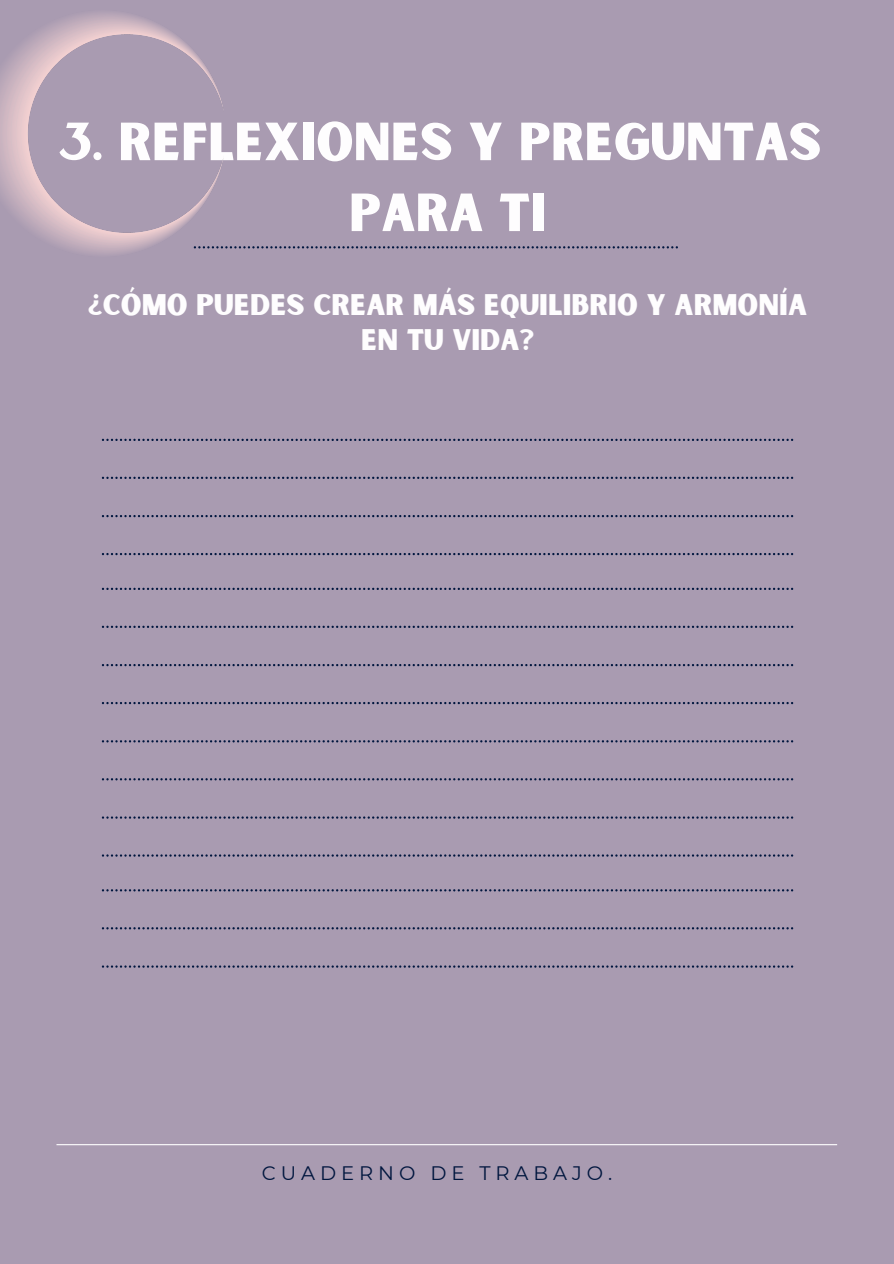
<style>
.page{position:relative;width:894px;height:1264px;background:#fff}
.page>*{position:absolute;margin:0;border:0;box-sizing:border-box;transform-origin:0 0}
.t1{font:51.15px/70.8px "Sunborn Sans One";color:#fefdfe;text-align:center}
.t2{font:28.5px/34.8px "Sunborn Sans One";color:#fefdfe;text-align:center}
.t3{font:19.5px "Montserrat";letter-spacing:.255em;color:#00163e}
</style>
<div class="page">
<div style="left:0;top:0;width:893px;height:1263px;background:#a99bb1"></div>
<hr style="left:56px;top:1144px;width:780px;height:1px;background:#fefdfe">
<svg style="left:225px;top:246px;width:452px;height:2px"></svg>
<svg style="left:102px;top:439px;width:691px;height:2px"></svg>
<svg style="left:102px;top:476px;width:691px;height:3px"></svg>
<svg style="left:102px;top:515px;width:691px;height:2px"></svg>
<svg style="left:102px;top:553px;width:691px;height:2px"></svg>
<svg style="left:102px;top:587px;width:691px;height:3px"></svg>
<svg style="left:102px;top:625px;width:691px;height:3px"></svg>
<svg style="left:102px;top:664px;width:691px;height:2px"></svg>
<svg style="left:102px;top:702px;width:691px;height:2px"></svg>
<svg style="left:102px;top:740px;width:691px;height:2px"></svg>
<svg style="left:102px;top:778px;width:691px;height:2px"></svg>
<svg style="left:102px;top:816px;width:691px;height:2px"></svg>
<svg style="left:102px;top:854px;width:691px;height:2px"></svg>
<svg style="left:102px;top:889px;width:691px;height:2px"></svg>
<svg style="left:102px;top:927px;width:691px;height:2px"></svg>
<svg style="left:102px;top:965px;width:691px;height:2px"></svg>
<img style="left:0;top:13px;width:223px;height:241px">
<h1 class="t1" style="left:58px;top:109px;width:764px">3. REFLEXIONES Y PREGUNTAS<br>PARA TI</h1>
<p class="t2" style="left:88px;top:289px;width:720px">¿CÓMO PUEDES CREAR MÁS EQUILIBRIO Y ARMONÍA<br>EN TU VIDA?</p>
<p class="t3" style="left:262px;top:1160px;width:352px">CUADERNO DE TRABAJO.</p>
</div>
